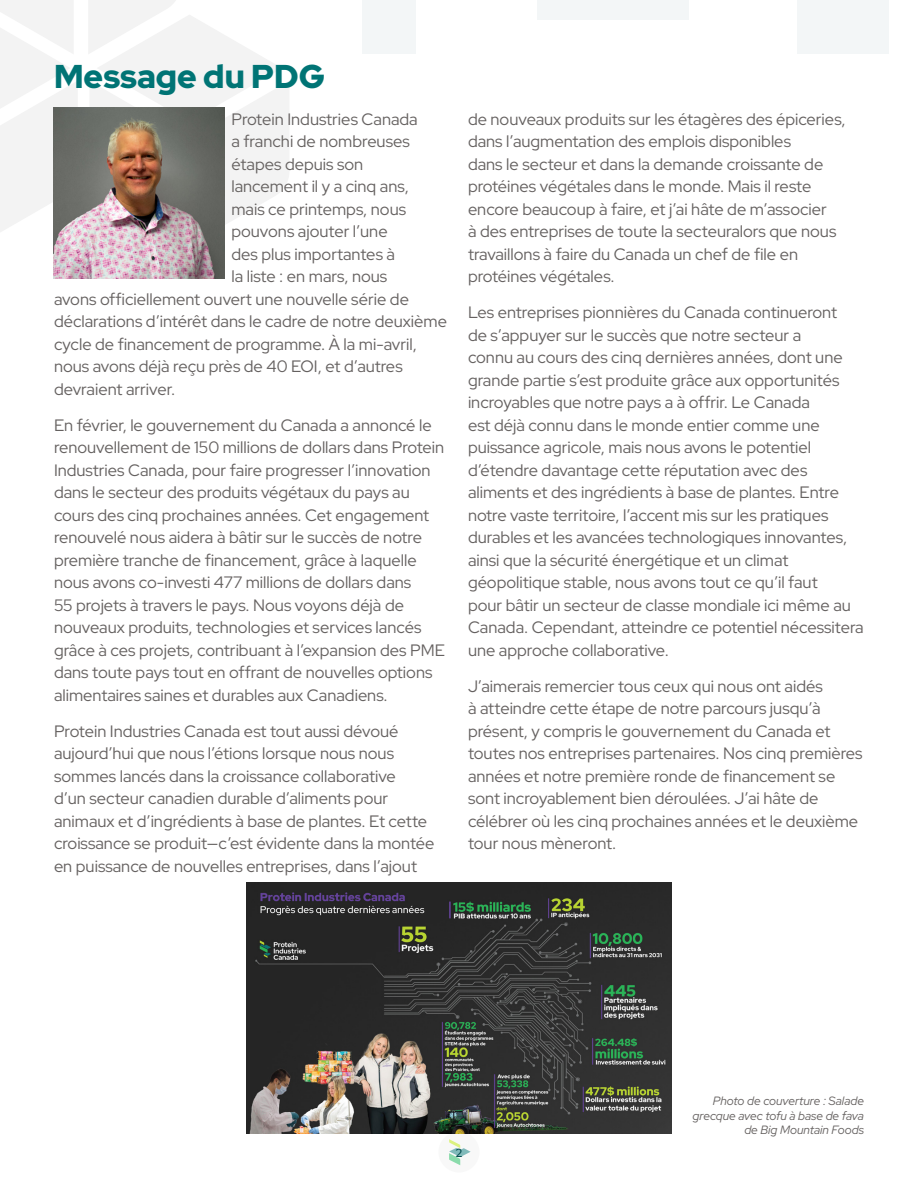
<style>
.page{position:relative;width:918px;height:1188px;background:#fff}
.page>*{position:absolute;margin:0;border:0;box-sizing:border-box;transform-origin:0 0}
.Headline{font:900 33px "Red Hat Display";color:#007475}
.Body{font:16.5px/22.5px "Red Hat Display";color:#656160}
.Cutline{font:italic 12px/14.4px "Red Hat Display";color:#656160;text-align:right}
.t1{font:12px "Gibson";color:#034c4e}
</style>
<div class="page">
<div style="left:438px;top:1131px;width:42px;height:42px;background:#f2f2f2;border-radius:50%"></div>
<svg style="left:449px;top:1139px;width:22px;height:26px"></svg>
<svg style="left:0;top:0;width:78px;height:241px"></svg>
<svg style="left:88px;top:0;width:201px;height:224px"></svg>
<div style="left:538px;top:0;width:151px;height:20px;background:#f3f6f7"></div>
<div style="left:797px;top:0;width:91px;height:54px;background:#f3f6f7"></div>
<div style="left:362px;top:0;width:53px;height:54px;background:#f3f6f7"></div>
<img style="left:54px;top:108px;width:171px;height:171px">
<img style="left:247px;top:882px;width:424px;height:252px">
<p class="Headline" style="left:54px;top:55px;width:273px">Message du PDG</p>
<p class="Body" style="left:231px;top:107px;width:188px">Protein Industries Canada</p>
<p class="Body" style="left:231px;top:130px;width:180px">a franchi de nombreuses</p>
<p class="Body" style="left:231px;top:152px;width:133px">étapes depuis son</p>
<p class="Body" style="left:231px;top:175px;width:179px">lancement il y a cinq ans,</p>
<p class="Body" style="left:231px;top:197px;width:176px">mais ce printemps, nous</p>
<p class="Body" style="left:231px;top:220px;width:158px">pouvons ajouter l’une</p>
<p class="Body" style="left:231px;top:242px;width:165px">des plus importantes à</p>
<p class="Body" style="left:231px;top:265px;width:157px">la liste : en mars, nous</p>
<p class="Body" style="left:54px;top:287px;width:356px">avons officiellement ouvert une nouvelle série de</p>
<p class="Body" style="left:54px;top:310px;width:395px">déclarations d’intérêt dans le cadre de notre deuxième</p>
<p class="Body" style="left:54px;top:332px;width:364px">cycle de financement de programme. À la mi-avril,</p>
<p class="Body" style="left:54px;top:355px;width:350px">nous avons déjà reçu près de 40 EOI, et d’autres</p>
<p class="Body" style="left:54px;top:377px;width:123px">devraient arriver.</p>
<p class="Body" style="left:54px;top:413px;width:393px">En février, le gouvernement du Canada a annoncé le renouvellement de 150 millions de dollars dans Protein Industries Canada, pour faire progresser l’innovation dans le secteur des produits végétaux du pays au cours des cinq prochaines années. Cet engagement renouvelé nous aidera à bâtir sur le succès de notre première tranche de financement, grâce à laquelle nous avons co-investi 477 millions de dollars dans<br>55 projets à travers le pays. Nous voyons déjà de nouveaux produits, technologies et services lancés grâce à ces projets, contribuant à l’expansion des PME dans toute pays tout en offrant de nouvelles options alimentaires saines et durables aux Canadiens.</p>
<p class="Body" style="left:54px;top:719px;width:382px">Protein Industries Canada est tout aussi dévoué aujourd’hui que nous l’étions lorsque nous nous sommes lancés dans la croissance collaborative<br>d’un secteur canadien durable d’aliments pour animaux et d’ingrédients à base de plantes. Et cette croissance se produit—c’est évidente dans la montée en puissance de nouvelles entreprises, dans l’ajout</p>
<p class="Body" style="left:468px;top:107px;width:379px">de nouveaux produits sur les étagères des épiceries, dans l’augmentation des emplois disponibles<br>dans le secteur et dans la demande croissante de protéines végétales dans le monde. Mais il reste encore beaucoup à faire, et j’ai hâte de m’associer<br>à des entreprises de toute la secteuralors que nous travaillons à faire du Canada un chef de file en protéines végétales.</p>
<p class="Body" style="left:468px;top:301px;width:397px">Les entreprises pionnières du Canada continueront<br>de s’appuyer sur le succès que notre secteur a<br>connu au cours des cinq dernières années, dont une grande partie s’est produite grâce aux opportunités incroyables que notre pays a à offrir. Le Canada<br>est déjà connu dans le monde entier comme une puissance agricole, mais nous avons le potentiel d’étendre davantage cette réputation avec des aliments et des ingrédients à base de plantes. Entre notre vaste territoire, l’accent mis sur les pratiques durables et les avancées technologiques innovantes, ainsi que la sécurité énergétique et un climat géopolitique stable, nous avons tout ce qu’il faut<br>pour bâtir un secteur de classe mondiale ici même au Canada. Cependant, atteindre ce potentiel nécessitera une approche collaborative.</p>
<p class="Body" style="left:468px;top:674px;width:396px">J’aimerais remercier tous ceux qui nous ont aidés<br>à atteindre cette étape de notre parcours jusqu’à présent, y compris le gouvernement du Canada et toutes nos entreprises partenaires. Nos cinq premières années et notre première ronde de financement se sont incroyablement bien déroulées. J’ai hâte de célébrer où les cinq prochaines années et le deuxième tour nous mèneront.</p>
<p class="t1" style="left:455px;top:1146px;width:9px">2</p>
<p class="Cutline" style="left:693px;top:1093px;width:173px">Photo de couverture : Salade grecque avec tofu à base de fava de Big Mountain Foods</p>
</div>
